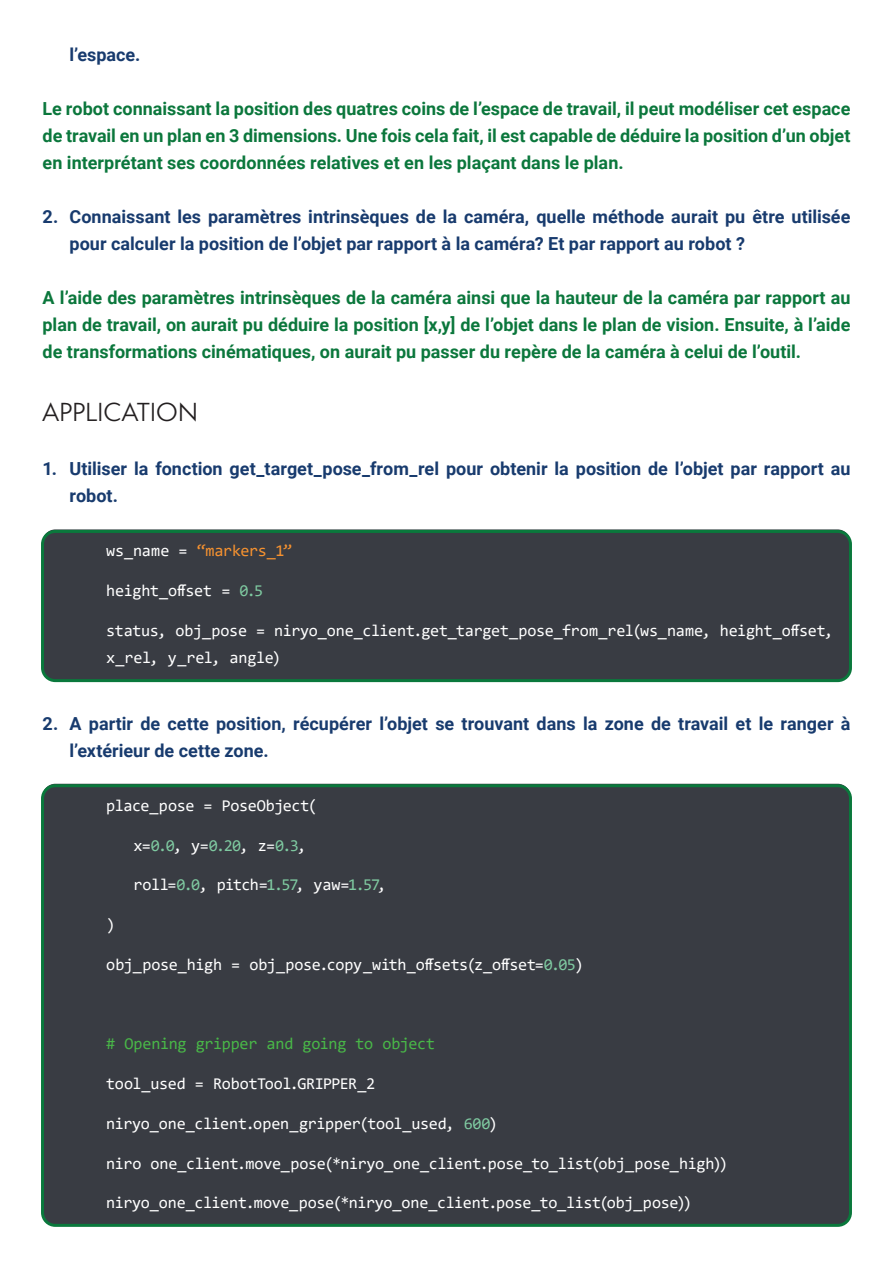
<style>
.page{position:relative;width:893px;height:1263px;background:#fff}
.page>*{position:absolute;margin:0;border:0;box-sizing:border-box;transform-origin:0 0}
.t1{font:24px "Semplicita Pro";letter-spacing:-.01em;color:#231f20}
.t2{font:700 18px/27px "Roboto";color:#0b773c;text-align:justify}
.t3{font:700 18px/27px "Roboto";color:#183b6e}
.t4{font:16.5px/27px "Consolas";letter-spacing:-.025em;color:#fff}
.t5{font:16.5px "Consolas";letter-spacing:-.02em;color:#49b748}
.t6{font:16.5px "Consolas";letter-spacing:-.02em;color:#f69230}
.t7{font:16.5px "Consolas";color:#7fcaa1}
.s1{color:#fff}
.s2{color:#7fcaa1}
</style>
<div class="page">
<div style="left:43px;top:529px;width:807px;height:152px;background:#393c43;border-radius:13px"></div>
<div style="left:41px;top:530px;width:811px;height:152px;border:3px solid #0a783c;border-radius:13px"></div>
<div style="left:43px;top:784px;width:807px;height:441px;background:#393c43;border-radius:13px"></div>
<div style="left:41px;top:784px;width:811px;height:443px;border:3px solid #0a783c;border-radius:13px"></div>
<p class="t3" style="left:70px;top:41px;width:72px">l’espace.</p>
<p class="t2" style="left:43px;top:95px;width:809px">Le robot connaissant la position des quatres coins de l’espace de travail, il peut modéliser cet espace de travail en un plan en 3 dimensions. Une fois cela fait, il est capable de déduire la position d’un objet en interprétant ses coordonnées relatives et en les plaçant dans le plan.</p>
<p class="t3" style="left:70px;top:203px;width:782px;text-indent:-27px">2. Connaissant les paramètres intrinsèques de la caméra, quelle méthode aurait pu être utilisée pour calculer la position de l’objet par rapport à la caméra? Et par rapport au robot ?</p>
<p class="t2" style="left:43px;top:284px;width:809px">A l’aide des paramètres intrinsèques de la caméra ainsi que la hauteur de la caméra par rapport au plan de travail, on aurait pu déduire la position [x,y] de l’objet dans le plan de vision. Ensuite, à l’aide de transformations cinématiques, on aurait pu passer du repère de la caméra à celui de l’outil.</p>
<h1 class="t1" style="left:43px;top:395px;width:157px">APPLICATION</h1>
<p class="t3" style="left:70px;top:455px;width:782px;text-indent:-27px">1. Utiliser la fonction get_target_pose_from_rel pour obtenir la position de l’objet par rapport au robot.</p>
<p class="t6" style="left:106px;top:540px;width:187px"><span class="s1">ws_name =</span> “markers_1”</p>
<p class="t4" style="left:106px;top:577px;width:158px">height_offset = <span class="s2">0.5</span></p>
<p class="t4" style="left:106px;top:617px;width:728px">status, obj_pose = niryo_one_client.get_target_pose_from_rel(ws_name, height_offset, x_rel, y_rel, angle)</p>
<p class="t3" style="left:70px;top:709px;width:782px;text-indent:-27px">2. A partir de cette position, récupérer l’objet se trouvant dans la zone de travail et le ranger à l’extérieur de cette zone.</p>
<p class="t4" style="left:106px;top:791px;width:213px">place_pose = PoseObject(</p>
<p class="t7" style="left:134px;top:834px;width:174px"><span class="s1">x=</span>0.0<span class="s1">, y=</span>0.20<span class="s1">, z=</span>0.3<span class="s1">,</span></p>
<p class="t4" style="left:134px;top:871px;width:254px">roll=<span class="s2">0.0</span>, pitch=<span class="s2">1.57</span>, yaw=<span class="s2">1.57</span>,</p>
<p class="t4" style="left:106px;top:911px;width:11px">)</p>
<p class="t4" style="left:106px;top:950px;width:479px">obj_pose_high = obj_pose.copy_with_offsets(z_offset=<span class="s2">0.05</span>)</p>
<p class="t5" style="left:106px;top:1032px;width:330px"># Opening gripper and going to object</p>
<p class="t4" style="left:106px;top:1070px;width:271px">tool_used = RobotTool.GRIPPER_2</p>
<p class="t4" style="left:106px;top:1109px;width:393px">niryo_one_client.open_gripper(tool_used, <span class="s2">600</span>)</p>
<p class="t4" style="left:106px;top:1149px;width:623px">niro one_client.move_pose(*niryo_one_client.pose_to_list(obj_pose_high))</p>
<p class="t4" style="left:106px;top:1189px;width:587px">niryo_one_client.move_pose(*niryo_one_client.pose_to_list(obj_pose))</p>
</div>
